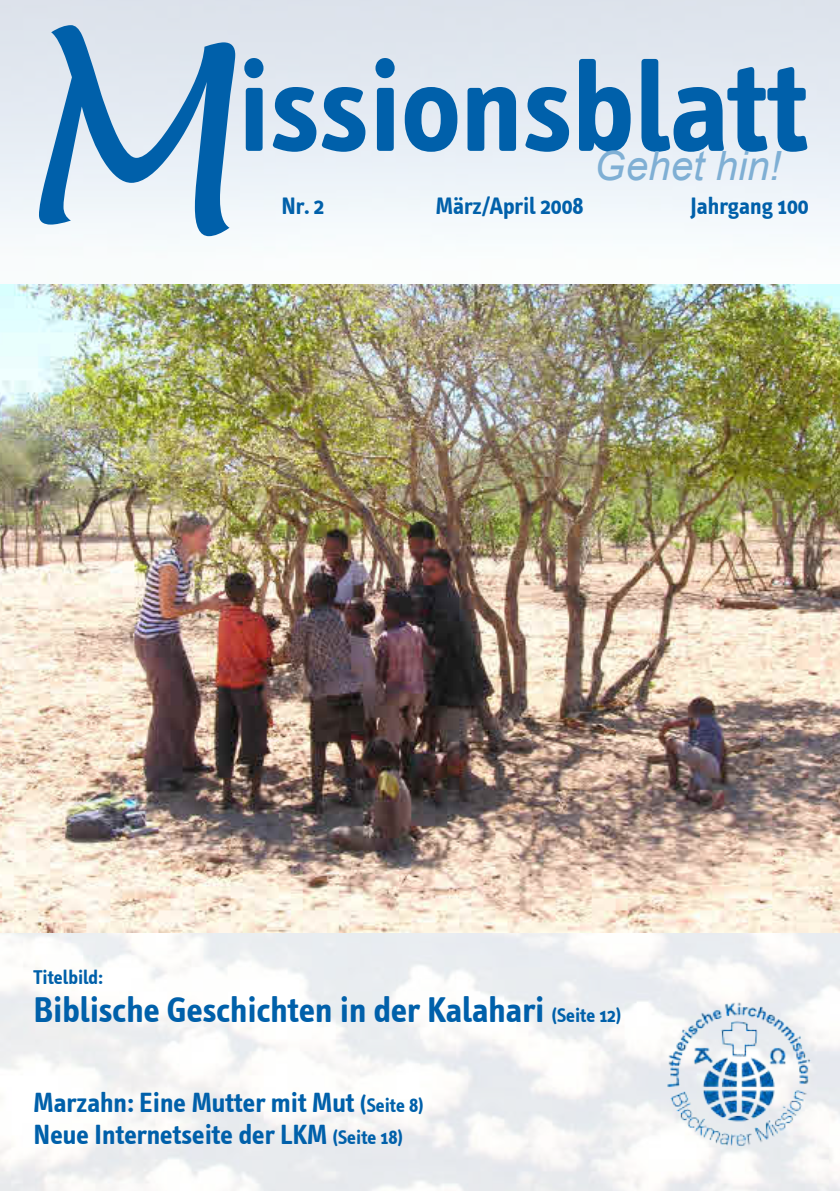
<style>
.page{position:relative;width:840px;height:1191px;background:#fff}
.page>*{position:absolute;margin:0;border:0;box-sizing:border-box;transform-origin:0 0}
.t1{font:italic 240px "Lucida Handwriting";color:#0060aa}
.t2{font:700 129.2px "Info Text";color:#0060aa}
.t3{font:italic 40.4px "Arial";color:#7fafd4}
.t4{font:700 36px "Info Text";color:#0060aa}
.t5{font:700 28px/32.4px "Info Text";color:#0060aa}
.t6{font:700 24px "Info Text";color:#0060aa}
.t7{font:700 20px "Info Text";color:#0060aa}
.s1{font-size:20px}
.s2{font-size:24px}
</style>
<div class="page">
<img style="left:0;top:0;width:839px;height:1191px">
<img style="left:658px;top:995px;width:162px;height:159px">
<img style="left:0;top:285px;width:839px;height:647px">
<h1 class="t1" style="left:10px;top:15px;width:226px">M</h1>
<h2 class="t2" style="left:237px;top:54px;width:572px">issionsblatt</h2>
<h3 class="t3" style="left:594px;top:151px;width:188px">Gehet hin!</h3>
<p class="t6" style="left:281px;top:195px;width:44px">Nr. 2</p>
<p class="t6" style="left:435px;top:195px;width:149px">März/April 2008</p>
<p class="t6" style="left:690px;top:195px;width:120px">Jahrgang 100</p>
<p class="t7" style="left:34px;top:969px;width:71px">Titelbild:</p>
<p class="t4" style="left:34px;top:995px;width:589px">Biblische Geschichten in der Kalahari <span class="s1">(Seite 12)</span></p>
<p class="t5" style="left:34px;top:1088px;width:391px">Marzahn: Eine Mutter mit Mut <span class="s2">(</span><span class="s1">Seite 8)<br></span>Neue Internetseite der LKM <span class="s1">(Seite 18)</span></p>
</div>
